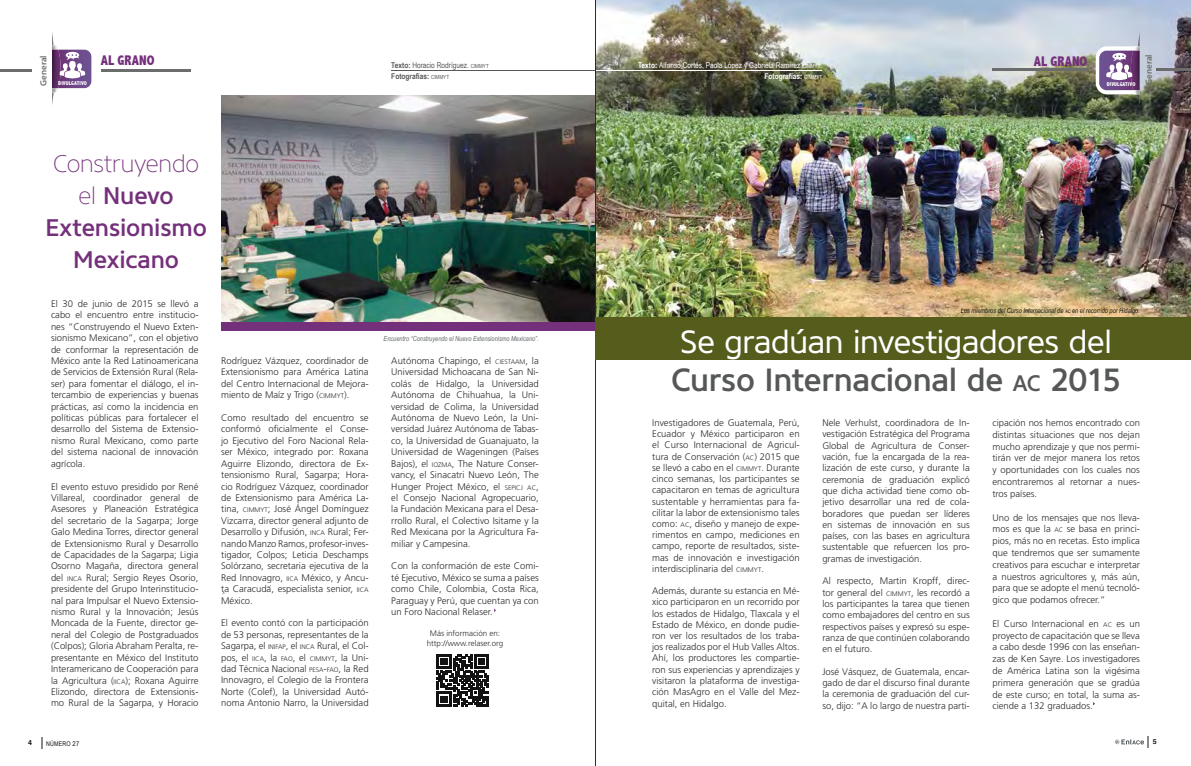
<style>
.page{position:relative;width:1191px;height:766px;background:#fff}
.page>*{position:absolute;margin:0;border:0;box-sizing:border-box;transform-origin:0 0}
.t1{font:32px "Core Sans N45";letter-spacing:-.01em;color:#fff}
.t2{font:500 32px "Core Sans N55";letter-spacing:-.01em;color:#565858}
.t3{font:500 24px/32px "Core Sans N55";letter-spacing:-.005em;color:#74307b;text-align:center}
.t4{font:200 24px "Core Sans N25";letter-spacing:-.005em;color:#74307b}
.t5{font:800 condensed 14px "Abadi";color:#74307b}
.t6{font:300 9.5px/11.4px "Frutiger";color:#2a2c2b;text-align:justify}
.t7{font:600 9px "Myriad Pro";letter-spacing:.01em;color:#6b6d6c}
.t8{font:8px "Arial Narrow";color:#fff}
.t9{font:700 8px/11px "Arial Narrow";color:#565858}
.t10{font:300 8px/9.6px "Frutiger";color:#2a2c2b;text-align:center}
.t11{font:700 8px "Arial Narrow";color:#fff}
.t12{font:italic 7px "Arial Narrow";color:#121212}
.t13{font:italic 7px "Arial Narrow";color:#606568}
.t14{font:700 7px "Helvetica";color:#121212}
.t15{font:6.5px "Arial Narrow";letter-spacing:.03em;color:#121212}
.t16{font:800 condensed 5.5px "Abadi";letter-spacing:.02em;color:#fff}
.s1{font-weight:400}
.s2{font-weight:400;font-size:5.6px}
.s3{font-family:"Core Sans N25";font-weight:200}
.s4{font-size:6.7px}
.s5{font-style:inherit}
.s6{font-weight:700}
.s7{font-size:5.6px}
.s8{font-size:4.9px}
.s9{font-size:22.4px}
</style>
<div class="page">
<img style="left:221px;top:96px;width:374px;height:226px">
<svg style="left:436px;top:654px;width:53px;height:52px"></svg>
<hr style="left:391px;top:70px;width:204px;height:1px;background:#565858">
<img style="left:595px;top:0;width:596px;height:317px">
<svg style="left:52px;top:32px;width:40px;height:73px"></svg>
<hr style="left:0;top:69px;width:32px;height:3px;background:#6b6d6c">
<hr style="left:101px;top:69px;width:89px;height:3px;background:#6b6d6c">
<hr style="left:595px;top:70px;width:227px;height:1px;background:#fff">
<svg style="left:1095px;top:32px;width:44px;height:72px"></svg>
<hr style="left:1156px;top:68px;width:35px;height:2px;background:#6b6d6c">
<hr style="left:992px;top:68px;width:95px;height:2px;background:#6b6d6c">
<svg style="left:1115px;top:736px;width:33px;height:11px"></svg>
<div style="left:221px;top:322px;width:388px;height:9px;background:#74307b"></div>
<div style="left:595px;top:317px;width:596px;height:43px;background:#555c1c"></div>
<p class="t7" style="left:38px;top:86px;width:32px;rotate:-90deg">General</p>
<p class="t16" style="left:58px;top:80px;width:30px">DIVULGATIVO</p>
<h3 class="t5" style="left:101px;top:52px;width:55px">AL GRANO</h3>
<p class="t9" style="left:391px;top:59px;width:99px">Texto: <span class="s1">Horacio Rodríguez.</span> <span class="s2">CIMMYT<br></span>Fotografías: <span class="s2">CIMMYT</span></p>
<h2 class="t4" style="left:53px;top:148px;width:147px">Construyendo</h2>
<h2 class="t3" style="left:45px;top:179px;width:163px"><span class="s3">el</span> Nuevo<br>Extensionismo<br>Mexicano</h2>
<p class="t6" style="left:51px;top:298px;width:149px">El 30 de junio de 2015 se llevó a cabo el encuentro entre institucio&shy;nes “Construyendo el Nuevo Exten&shy;sionismo Mexicano”, con el objetivo de conformar la representación de México ante la Red Latinoamericana de Servicios de Extensión Rural (Rela&shy;ser) para fomentar el diálogo, el in&shy;tercambio de experiencias y buenas prácticas, así como la incidencia en políticas públicas para fortalecer el desarrollo del Sistema de Extensio&shy;nismo Rural Mexicano, como parte del sistema nacional de innovación agrícola.</p>
<p class="t6" style="left:51px;top:480px;width:149px">El evento estuvo presidido por René Villareal, coordinador general de Asesores y Planeación Estratégica del secretario de la Sagarpa; Jorge Galo Medina Torres, director general de Extensionismo Rural y Desarrollo de Capacidades de la Sagarpa; Ligia Osorno Magaña, directora general del <span class="s4">INCA</span> Rural; Sergio Reyes Osorio, presidente del Grupo Interinstitucio&shy;nal para Impulsar el Nuevo Extensio&shy;nismo Rural y la Innovación; Jesús Moncada de la Fuente, director ge&shy;neral del Colegio de Postgraduados (Colpos); Gloria Abraham Peralta, re&shy;presentante en México del Instituto Interamericano de Cooperación para la Agricultura (<span class="s4">IICA</span>); Roxana Aguirre Elizondo, directora de Extensionis&shy;mo Rural de la Sagarpa, y Horacio</p>
<p class="t6" style="left:221px;top:355px;width:149px">Rodríguez Vázquez, coordinador de Extensionismo para América Latina del Centro Internacional de Mejora&shy;miento de Maíz y Trigo (<span class="s4">CIMMYT</span>).</p>
<p class="t6" style="left:221px;top:412px;width:149px">Como resultado del encuentro se conformó oficialmente el Conse&shy;jo Ejecutivo del Foro Nacional Rela&shy;ser México, integrado por: Roxana Aguirre Elizondo, directora de Ex&shy;tensionismo Rural, Sagarpa; Hora&shy;cio Rodríguez Vázquez, coordinador de Extensionismo para América La&shy;tina, <span class="s4">CIMMYT</span>; José Ángel Domínguez Vizcarra, director general adjunto de Desarrollo y Difusión, <span class="s4">INCA</span> Rural; Fer&shy;nando Manzo Ramos, profesor-inves&shy;tigador, Colpos; Leticia Deschamps Solórzano, secretaria ejecutiva de la Red Innovagro, <span class="s4">IICA</span> México, y Ancu&shy;ta Caracuda, especialista senior, <span class="s4">IICA </span>México.</p>
<p class="t6" style="left:221px;top:617px;width:149px">El evento contó con la participación de 53 personas, representantes de la Sagarpa, el <span class="s4">INIFAP</span><span class="s5">,</span> el <span class="s4">INCA</span> <span class="s5">R</span>ural<span class="s5">,</span> el Col&shy;pos<span class="s5">,</span> el <span class="s4">IICA</span><span class="s5">,</span> la <span class="s4">FAO</span><span class="s5">,</span> el <span class="s4">CIMMYT</span>, la Uni&shy;dad Técnica Nacional <span class="s4">PESA</span><span class="s5">-</span><span class="s4">FAO</span>, la Red Innovagro, el Colegio de la Frontera Norte (Colef), la Universidad Autó&shy;noma Antonio Narro, la Universidad</p>
<p class="t13" style="left:383px;top:333px;width:157px">Encuentro “Construyendo el Nuevo Extensionismo Mexicano”.</p>
<p class="t6" style="left:391px;top:355px;width:149px">Autónoma Chapingo, el <span class="s4">CIESTAAM</span>, la Universidad Michoacana de San Ni&shy;colás de Hidalgo, la Universidad Autónoma de Chihuahua, la Uni&shy;versidad de Colima, la Universidad Autónoma de Nuevo León, la Uni&shy;versidad Juárez Autónoma de Tabas&shy;co, la Universidad de Guanajuato, la Universidad de Wageningen (Países Bajos), el <span class="s4">IOZMA</span>, The Nature Conser&shy;vancy, el Sinacatri Nuevo León, The Hunger Project México, el <span class="s4">SEPICJ AC</span>, el Consejo Nacional Agropecuario, la Fundación Mexicana para el Desa&shy;rrollo Rural, el Colectivo Isitame y la Red Mexicana por la Agricultura Fa&shy;miliar y Campesina.</p>
<p class="t6" style="left:391px;top:560px;width:149px">Con la conformación de este Comi&shy;té Ejecutivo, México se suma a países como Chile, Colombia, Costa Rica, Paraguay y Perú, que cuentan ya con un Foro Nacional Relaser.</p>
<p class="t10" style="left:427px;top:628px;width:78px">Más información en: http://www.relaser.org</p>
<p class="t8" style="left:638px;top:59px;width:186px"><span class="s6">Texto:</span> Alfonso Cortés, Paola López y Gabriela Ramírez <span class="s7">CIMMYT</span><span class="s5">.</span></p>
<h3 class="t5" style="left:1033px;top:53px;width:55px">AL GRANO</h3>
<p class="t11" style="left:764px;top:70px;width:59px">Fotografías: <span class="s2">CIMMYT</span></p>
<p class="t16" style="left:1106px;top:81px;width:30px">DIVULGATIVO</p>
<p class="t7" style="left:1143px;top:85px;width:32px;rotate:-90deg">General</p>
<p class="t12" style="left:961px;top:305px;width:181px">Los miembros del Curso Internacional de <span class="s8">ac</span> en el recorrido por Hidalgo.</p>
<h1 class="t1" style="left:680px;top:321px;width:433px">Se gradúan investigadores del</h1>
<h1 class="t2" style="left:671px;top:359px;width:451px">Curso Internacional de <span class="s9">AC</span> 2015</h1>
<p class="t6" style="left:652px;top:417px;width:149px">Investigadores de Guatemala, Perú, Ecuador y México participaron en el Curso Internacional de Agricul&shy;tura de Conservación (<span class="s4">AC</span>) 2015 que se llevó a cabo en el <span class="s4">CIMMYT</span>. Durante cinco semanas, los participantes se capacitaron en temas de agricultura sustentable y herramientas para fa&shy;cilitar la labor de extensionismo tales como: <span class="s4">AC</span>, diseño y manejo de expe&shy;rimentos en campo, mediciones en campo, reporte de resultados, siste&shy;mas de innovación e investigación interdisciplinaria del <span class="s4">CIMMYT</span>.</p>
<p class="t6" style="left:652px;top:585px;width:149px">Además, durante su estancia en Mé&shy;xico participaron en un recorrido por los estados de Hidalgo, Tlaxcala y el Estado de México, en donde pudie&shy;ron ver los resultados de los traba&shy;jos realizados por el Hub Valles Altos.<br>Ahí, los productores les compartie&shy;ron sus experiencias y aprendizajes y visitaron la plataforma de investiga&shy;ción MasAgro en el Valle del Mez&shy;quital, en Hidalgo.</p>
<p class="t6" style="left:822px;top:417px;width:149px">Nele Verhulst, coordinadora de In&shy;vestigación Estratégica del Programa Global de Agricultura de Conser&shy;vación, fue la encargada de la rea&shy;lización de este curso, y durante la ceremonia de graduación explicó que dicha actividad tiene como ob&shy;jetivo desarrollar una red de cola&shy;boradores que puedan ser líderes en sistemas de innovación en sus países, con las bases en agricultura sustentable que refuercen los pro&shy;gramas de investigación.</p>
<p class="t6" style="left:822px;top:575px;width:149px">Al respecto, Martin Kropff, direc&shy;tor general del <span class="s4">CIMMYT</span>, les recordó a los participantes la tarea que tienen como embajadores del centro en sus respectivos países y expresó su espe&shy;ranza de que continúen colaborando en el futuro.</p>
<p class="t6" style="left:822px;top:665px;width:149px">José Vásquez, de Guatemala, encar&shy;gado de dar el discurso final durante la ceremonia de graduación del cur&shy;so, dijo: “A lo largo de nuestra parti-</p>
<p class="t6" style="left:992px;top:417px;width:149px;line-height:11.8px">cipación nos hemos encontrado con distintas situaciones que nos dejan mucho aprendizaje y que nos permi&shy;tirán ver de mejor manera los retos y oportunidades con los cuales nos encontraremos al retornar a nues&shy;tros países.</p>
<p class="t6" style="left:992px;top:511px;width:149px;line-height:11.8px">Uno de los mensajes que nos lleva&shy;mos es que la <span class="s4">AC</span> se basa en princi&shy;pios, más no en recetas. Esto implica que tendremos que ser sumamente creativos para escuchar e interpretar a nuestros agricultores y, más aún, para que se adopte el menú tecnoló&shy;gico que podamos ofrecer.”</p>
<p class="t6" style="left:992px;top:617px;width:149px;line-height:11.8px">El Curso Internacional en <span class="s4">AC</span> es un proyecto de capacitación que se lleva a cabo desde 1996 con las enseñan&shy;zas de Ken Sayre. Los investigadores de América Latina son la vigésima primera generación que se gradúa de este curso; en total, la suma as&shy;ciende a 132 graduados.</p>
<p class="t14" style="left:28px;top:737px;width:5px">4</p>
<p class="t15" style="left:46px;top:738px;width:35px">NÚMERO 27</p>
<p class="t14" style="left:1152px;top:736px;width:5px">5</p>
</div>
